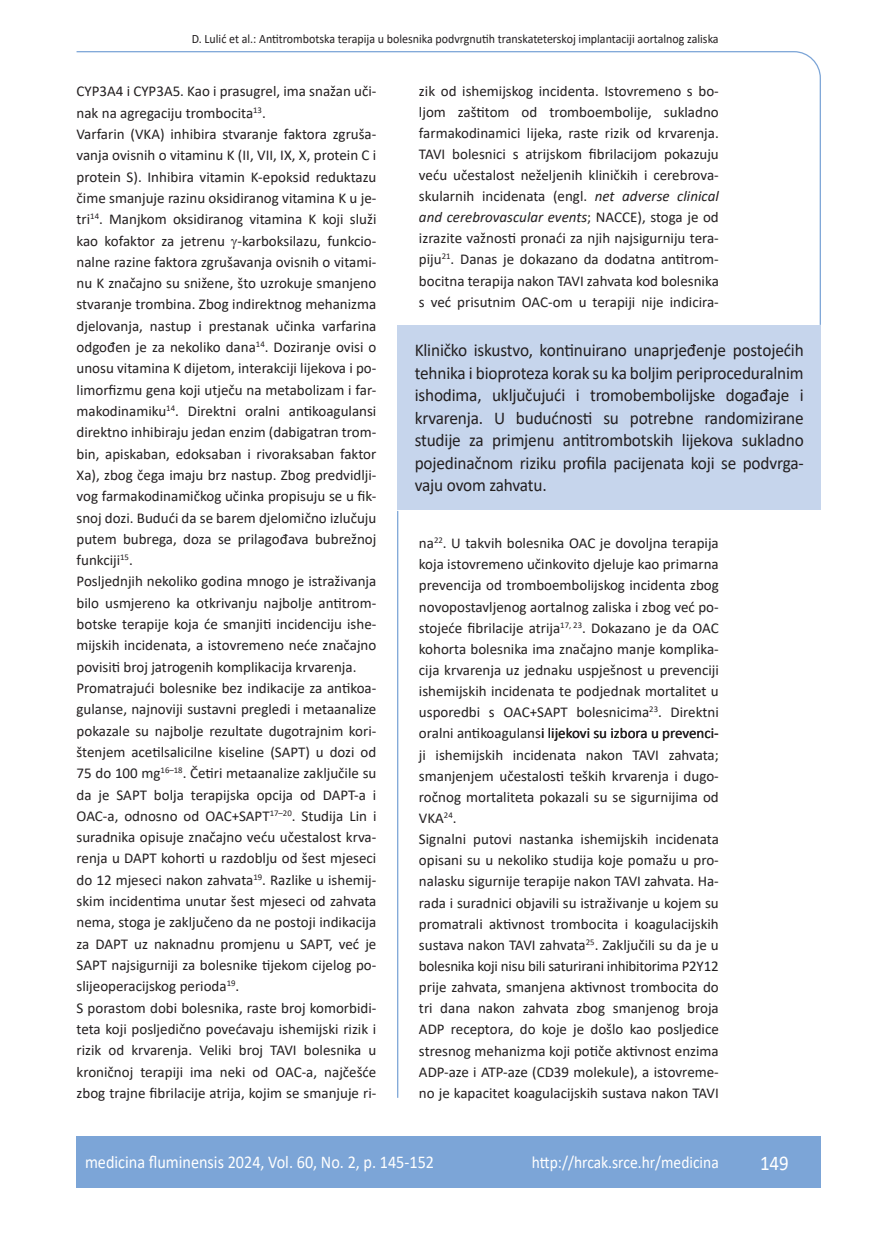
<style>
.page{position:relative;width:872px;height:1234px;background:#fff}
.page>*{position:absolute;margin:0;border:0;box-sizing:border-box;transform-origin:0 0}
.t1{font:21px "Calibri";color:#fff;scale:.9 1}
.anterfile{font:18px/22.5px "Calibri";letter-spacing:-.01em;color:#231f20;text-align:justify;scale:.96 1}
.t2{font:18px "Calibri";color:#fff;scale:.9 1}
.t3{font:17.25px "Calibri";color:#fff;scale:.9 1}
.osnovni_tekst{font:15px/21.3px "Calibri";color:#231f20;text-align:justify}
.glava{font:12.75px "Calibri";color:#231f20;scale:.94 1}
.s1{font-style:italic}
</style>
<div class="page">
<svg style="left:76px;top:51px;width:745px;height:275px"></svg>
<hr style="left:397px;top:511px;width:1px;height:586px;background:#7ca5d7">
<div style="left:77px;top:1135px;width:744px;height:51px;background:#7ca5d7"></div>
<div style="left:398px;top:325px;width:423px;height:185px;background:#c6d5ec"></div>
<svg style="left:231px;top:238px;width:6px;height:11px"></svg>
<p class="glava" style="left:192px;top:29px;width:562px">D. Lulić et al.: Antitrombotska terapija u bolesnika podvrgnutih transkateterskoj implantaciji aortalnog zaliska</p>
<p class="osnovni_tekst" style="left:77px;top:80px;width:301px">CYP3A4 i CYP3A5. Kao i prasugrel, ima snažan uči&shy;nak na agregaciju trombocita<sup>13</sup>.</p>
<p class="osnovni_tekst" style="left:77px;top:123px;width:301px">Varfarin (VKA) inhibira stvaranje faktora zgruša&shy;vanja ovisnih o vitaminu K (II, VII, IX, X, protein C i protein S). Inhibira vitamin K-epoksid reduktazu čime smanjuje razinu oksidiranog vitamina K u je&shy;tri<sup>14</sup>. Manjkom oksidiranog vitamina K koji služi kao kofaktor za jetrenu -karboksilazu, funkcio&shy;nalne razine faktora zgrušavanja ovisnih o vitami&shy;nu K značajno su snižene, što uzrokuje smanjeno stvaranje trombina. Zbog indirektnog mehanizma djelovanja, nastup i prestanak učinka varfarina odgođen je za nekoliko dana<sup>14</sup>. Doziranje ovisi o unosu vitamina K dijetom, interakciji lijekova i po&shy;limorfizmu gena koji utječu na metabolizam i far&shy;makodinamiku<sup>14</sup>. Direktni oralni antikoagulansi direktno inhibiraju jedan enzim (dabigatran trom&shy;bin, apiskaban, edoksaban i rivoraksaban faktor Xa), zbog čega imaju brz nastup. Zbog predvidlji&shy;vog farmakodinamičkog učinka propisuju se u fik&shy;snoj dozi. Budući da se barem djelomično izlučuju putem bubrega, doza se prilagođava bubrežnoj funkciji<sup>15</sup>.</p>
<p class="osnovni_tekst" style="left:77px;top:570px;width:301px">Posljednjih nekoliko godina mnogo je istraživanja bilo usmjereno ka otkrivanju najbolje antitrom&shy;botske terapije koja će smanjiti incidenciju ishe&shy;mijskih incidenata, a istovremeno neće značajno povisiti broj jatrogenih komplikacija krvarenja.</p>
<p class="osnovni_tekst" style="left:77px;top:676px;width:301px">Promatrajući bolesnike bez indikacije za antikoa&shy;gulanse, najnoviji sustavni pregledi i metaanalize pokazale su najbolje rezultate dugotrajnim kori&shy;štenjem acetilsalicilne kiseline (SAPT) u dozi od 75 do 100 mg<sup>16–18</sup>. Četiri metaanalize zaključile su da je SAPT bolja terapijska opcija od DAPT-a i OAC-a, odnosno od OAC+SAPT<sup>17–20</sup>. Studija Lin i suradnika opisuje značajno veću učestalost krva&shy;renja u DAPT kohorti u razdoblju od šest mjeseci do 12 mjeseci nakon zahvata<sup>19</sup>. Razlike u ishemij&shy;skim incidentima unutar šest mjeseci od zahvata nema, stoga je zaključeno da ne postoji indikacija za DAPT uz naknadnu promjenu u SAPT, već je SAPT najsigurniji za bolesnike tijekom cijelog po&shy;slijeoperacijskog perioda<sup>19</sup>.</p>
<p class="osnovni_tekst" style="left:77px;top:996px;width:301px">S porastom dobi bolesnika, raste broj komorbidi&shy;teta koji posljedično povećavaju ishemijski rizik i rizik od krvarenja. Veliki broj TAVI bolesnika u kroničnoj terapiji ima neki od OAC-a, najčešće zbog trajne fibrilacije atrija, kojim se smanjuje ri-</p>
<p class="osnovni_tekst" style="left:419px;top:80px;width:301px">zik od ishemijskog incidenta. Istovremeno s bo&shy;ljom zaštitom od tromboembolije, sukladno farmakodinamici lijeka, raste rizik od krvarenja.<br>TAVI bolesnici s atrijskom fibrilacijom pokazuju veću učestalost neželjenih kliničkih i cerebrova&shy;skularnih incidenata (engl. <span class="s1">net adverse clinical and cerebrovascular events</span>; NACCE), stoga je od izrazite važnosti pronaći za njih najsigurniju tera&shy;piju<sup>21</sup>. Danas je dokazano da dodatna antitrom&shy;bocitna terapija nakon TAVI zahvata kod bolesnika s već prisutnim OAC-om u terapiji nije indicira-</p>
<p class="anterfile" style="left:415px;top:338px;width:407px">Kliničko iskustvo, kontinuirano unaprjeđenje postojećih tehnika i bioproteza korak su ka boljim periproceduralnim ishodima, uključujući i tromobembolijske događaje i krvarenja. U budućnosti su potrebne randomizirane studije za primjenu antitrombotskih lijekova sukladno pojedinačnom riziku profila pacijenata koji se podvrga&shy;vaju ovom zahvatu.</p>
<p class="osnovni_tekst" style="left:419px;top:532px;width:301px">na<sup>22</sup>. U takvih bolesnika OAC je dovoljna terapija koja istovremeno učinkovito djeluje kao primarna prevencija od tromboembolijskog incidenta zbog novopostavljenog aortalnog zaliska i zbog već po&shy;stojeće fibrilacije atrija<sup>17,</sup> <sup>23</sup>. Dokazano je da OAC kohorta bolesnika ima značajno manje komplika&shy;cija krvarenja uz jednaku uspješnost u prevenciji ishemijskih incidenata te podjednak mortalitet u usporedbi s OAC+SAPT bolesnicima<sup>23</sup>. Direktni oralni antikoagulansi lijekovi su izbora u prevenci&shy;ji ishemijskih incidenata nakon TAVI zahvata; smanjenjem učestalosti teških krvarenja i dugo&shy;ročnog mortaliteta pokazali su se sigurnijima od VKA<sup>24</sup>.</p>
<p class="osnovni_tekst" style="left:419px;top:828px;width:301px">Signalni putovi nastanka ishemijskih incidenata opisani su u nekoliko studija koje pomažu u pro&shy;nalasku sigurnije terapije nakon TAVI zahvata. Ha&shy;rada i suradnici objavili su istraživanje u kojem su promatrali aktivnost trombocita i koagulacijskih sustava nakon TAVI zahvata<sup>25</sup>. Zaključili su da je u bolesnika koji nisu bili saturirani inhibitorima P2Y12 prije zahvata, smanjena aktivnost trombocita do tri dana nakon zahvata zbog smanjenog broja ADP receptora, do koje je došlo kao posljedice stresnog mehanizma koji potiče aktivnost enzima ADP-aze i ATP-aze (CD39 molekule), a istovreme&shy;no je kapacitet koagulacijskih sustava nakon TAVI</p>
<p class="t2" style="left:85px;top:1149px;width:389px">medicina fluminensis 2024, Vol. 60, No. 2, p. 145-152</p>
<p class="t3" style="left:532px;top:1150px;width:209px">http://hrcak.srce.hr/medicina</p>
<p class="t1" style="left:760px;top:1147px;width:33px">149</p>
</div>
